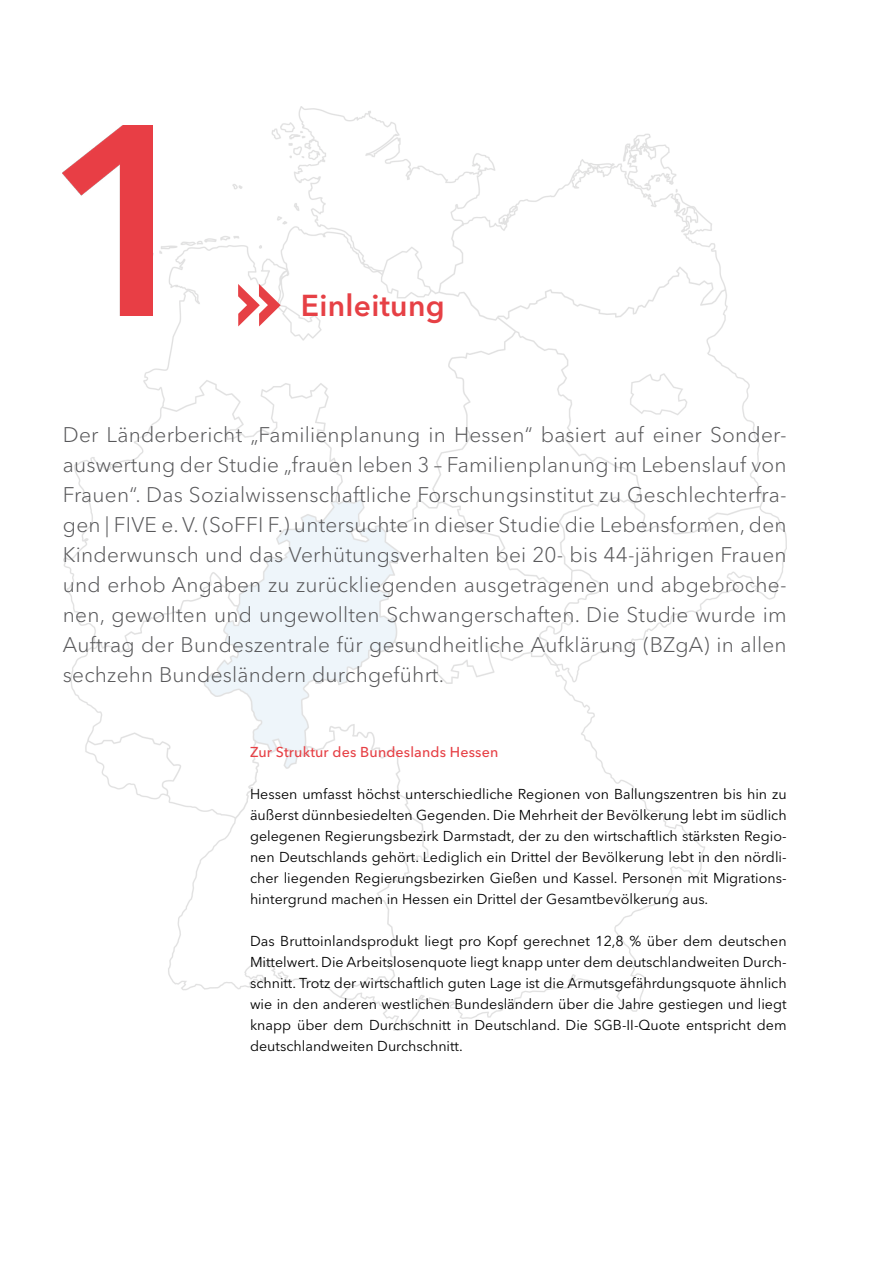
<style>
.page{position:relative;width:893px;height:1263px;background:#fff}
.page>*{position:absolute;margin:0;border:0;box-sizing:border-box;transform-origin:0 0}
.Kapitelüberschrift_H{font:600 30px "Avenir Next LT Pro";letter-spacing:.01em;color:#e64045}
.Anleser_P{font:300 21px/30px "Avenir Next LT Pro";letter-spacing:.01em;color:#58585a;text-align:justify}
.Fließtext_Abstand_44{font:14.25px/21px "Avenir Next LT Pro";color:#000;text-align:justify}
.Head_2_H3_44mmEinzug{font:500 14.25px "Avenir Next LT Pro";letter-spacing:.01em;color:#e64045}
</style>
<div class="page">
<img style="left:64px;top:106px;width:723px;height:924px">
<svg style="left:238px;top:284px;width:43px;height:42px"></svg>
<img style="left:63px;top:125px;width:89px;height:191px">
<h2 class="Kapitelüberschrift_H" style="left:301px;top:288px;width:145px">Einleitung</h2>
<p class="Anleser_P" style="left:63px;top:420px;width:725px">Der Länderbericht „Familienplanung in Hessen“ basiert auf einer Sonder&shy;auswertung der Studie „frauen leben 3 – Familienplanung im Lebenslauf von Frauen“. Das Sozialwissenschaftliche Forschungsinstitut zu Geschlechterfra&shy;gen | FIVE e. V. (SoFFI F.) untersuchte in dieser Studie die Lebensformen, den Kinderwunsch und das Verhütungsverhalten bei 20- bis 44-jährigen Frauen und erhob Angaben zu zurückliegenden ausgetragenen und abgebroche&shy;nen, gewollten und ungewollten Schwangerschaften. Die Studie wurde im Auftrag der Bundeszentrale für gesundheitliche Aufklärung (BZgA) in allen sechzehn Bundesländern durchgeführt.</p>
<h3 class="Head_2_H3_44mmEinzug" style="left:250px;top:744px;width:250px">Zur Struktur des Bundeslands Hessen</h3>
<p class="Fließtext_Abstand_44" style="left:250px;top:784px;width:538px">Hessen umfasst höchst unterschiedliche Regionen von Ballungszentren bis hin zu äußerst dünnbesiedelten Gegenden. Die Mehrheit der Bevölkerung lebt im südlich gelegenen Regierungsbezirk Darmstadt, der zu den wirtschaftlich stärksten Regio&shy;nen Deutschlands gehört. Lediglich ein Drittel der Bevölkerung lebt in den nördli&shy;cher liegenden Regierungsbezirken Gießen und Kassel. Personen mit Migrations&shy;hintergrund machen in Hessen ein Drittel der Gesamtbevölkerung aus.</p>
<p class="Fließtext_Abstand_44" style="left:250px;top:931px;width:538px">Das Bruttoinlandsprodukt liegt pro Kopf gerechnet 12,8 % über dem deutschen Mittelwert. Die Arbeitslosenquote liegt knapp unter dem deutschlandweiten Durch&shy;schnitt. Trotz der wirtschaftlich guten Lage ist die Armutsgefährdungsquote ähnlich wie in den anderen westlichen Bundesländern über die Jahre gestiegen und liegt knapp über dem Durchschnitt in Deutschland. Die SGB-II-Quote entspricht dem deutschlandweiten Durchschnitt.</p>
</div>
